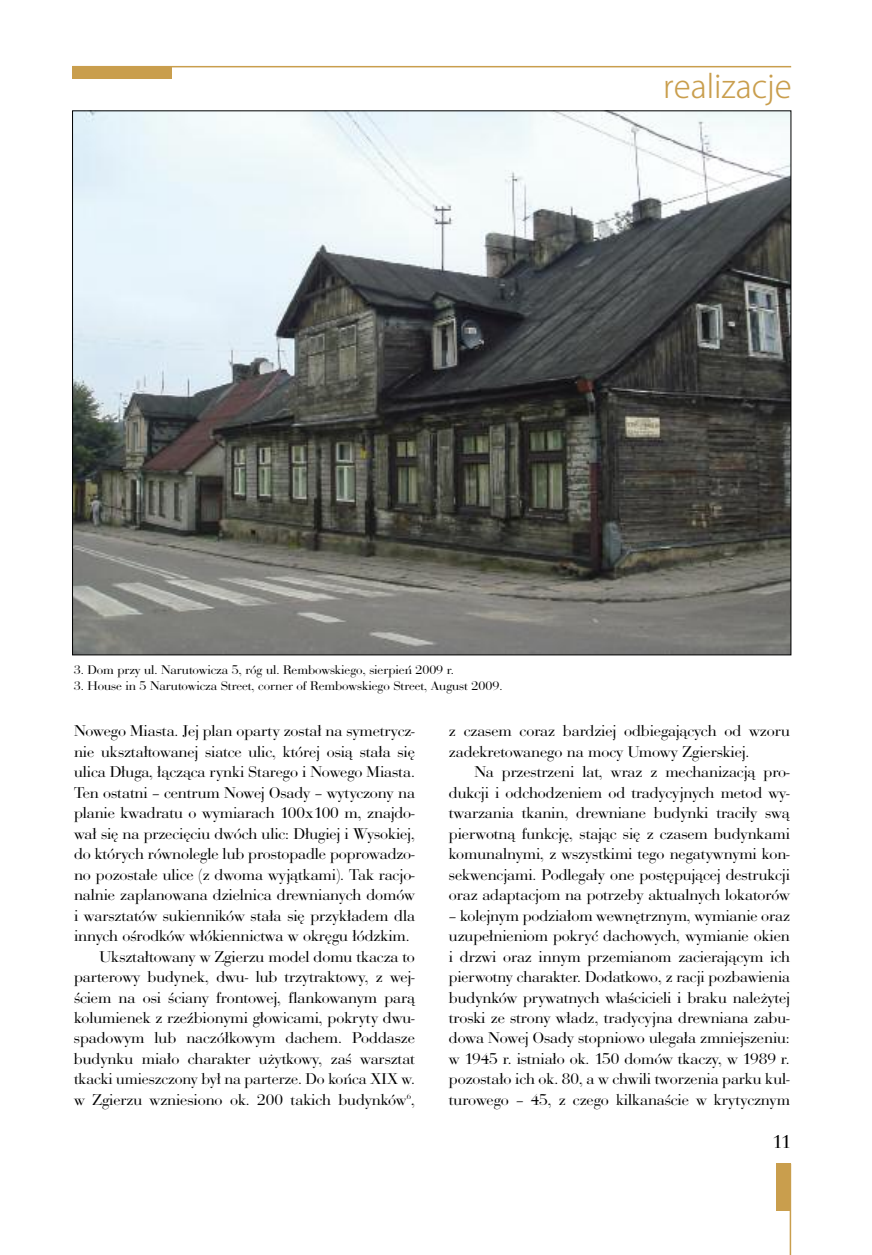
<style>
.page{position:relative;width:872px;height:1255px;background:#fff}
.page>*{position:absolute;margin:0;border:0;box-sizing:border-box;transform-origin:0 0}
.t1{font:300 31.5px "Koz Go Pro";color:#c99e4d}
.t2{font:19.5px "Bauer Bod DOT";color:#000}
.t3{font:16.2px/20.5px "Bauer Bod DOT";color:#000;text-align:justify}
.t4{font:13.05px "Bauer Bod DOT";color:#000}
</style>
<div class="page">
<div style="left:72px;top:66px;width:99px;height:13px;background:#c99e4d"></div>
<hr style="left:72px;top:66px;width:719px;height:1px;background:#c99e4d">
<div style="left:776px;top:1163px;width:15px;height:47px;background:#c99e4d"></div>
<hr style="left:789px;top:1163px;width:2px;height:91px;background:#c99e4d">
<img style="left:74px;top:113px;width:715px;height:540px">
<h1 class="t1" style="left:663px;top:66px;width:130px">realizacje</h1>
<p class="t4" style="left:74px;top:662px;width:382px">3. Dom przy ul. Narutowicza 5, róg ul. Rembowskiego, sierpień 2009 r.</p>
<p class="t4" style="left:74px;top:677px;width:430px">3. House in 5 Narutowicza Street, corner of Rembowskiego Street, August 2009.</p>
<p class="t3" style="left:74px;top:720px;width:342px">Nowego Miasta. Jej plan oparty został na symetrycz-</p>
<p class="t3" style="left:74px;top:740px;width:342px">nie ukształtowanej siatce ulic, której osią stała się</p>
<p class="t3" style="left:74px;top:761px;width:342px">ulica Długa, łącząca rynki Starego i Nowego Miasta.</p>
<p class="t3" style="left:74px;top:781px;width:342px">Ten ostatni – centrum Nowej Osady – wytyczony na</p>
<p class="t3" style="left:74px;top:802px;width:342px">planie kwadratu o wymiarach 100x100 m, znajdo-</p>
<p class="t3" style="left:74px;top:822px;width:342px">wał się na przecięciu dwóch ulic: Długiej i Wysokiej,</p>
<p class="t3" style="left:74px;top:843px;width:342px">do których równolegle lub prostopadle poprowadzo-</p>
<p class="t3" style="left:74px;top:863px;width:342px">no pozostałe ulice (z dwoma wyjątkami). Tak racjo-</p>
<p class="t3" style="left:74px;top:884px;width:342px">nalnie zaplanowana dzielnica drewnianych domów</p>
<p class="t3" style="left:74px;top:904px;width:342px">i warsztatów sukienników stała się przykładem dla</p>
<p class="t3" style="left:74px;top:925px;width:337px">innych ośrodków włókiennictwa w okręgu łódzkim.</p>
<p class="t3" style="left:99px;top:945px;width:317px">Ukształtowany w Zgierzu model domu tkacza to</p>
<p class="t3" style="left:74px;top:966px;width:342px">parterowy budynek, dwu- lub trzytraktowy, z wej-</p>
<p class="t3" style="left:74px;top:986px;width:342px">ściem na osi ściany frontowej, flankowanym parą</p>
<p class="t3" style="left:74px;top:1007px;width:342px">kolumienek z rzeźbionymi głowicami, pokryty dwu-</p>
<p class="t3" style="left:74px;top:1027px;width:342px">spadowym lub naczółkowym dachem. Poddasze</p>
<p class="t3" style="left:74px;top:1048px;width:342px">budynku miało charakter użytkowy, zaś warsztat</p>
<p class="t3" style="left:74px;top:1068px;width:342px">tkacki umieszczony był na parterze. Do końca XIX w.</p>
<p class="t3" style="left:74px;top:1089px;width:342px">w Zgierzu wzniesiono ok. 200 takich budynków<sup>6</sup>,</p>
<p class="t3" style="left:449px;top:720px;width:342px">z czasem coraz bardziej odbiegających od wzoru zadekretowanego na mocy Umowy Zgierskiej.</p>
<p class="t3" style="left:449px;top:761px;width:342px;text-indent:26px">Na przestrzeni lat, wraz z mechanizacją pro&shy;dukcji i odchodzeniem od tradycyjnych metod wy&shy;twarzania tkanin, drewniane budynki traciły swą pierwotną funkcję, stając się z czasem budynkami komunalnymi, z wszystkimi tego negatywnymi kon&shy;sekwencjami. Podlegały one postępującej destrukcji oraz adaptacjom na potrzeby aktualnych lokatorów</p>
<p class="t3" style="left:449px;top:904px;width:342px">– kolejnym podziałom wewnętrznym, wymianie oraz uzupełnieniom pokryć dachowych, wymianie okien i drzwi oraz innym przemianom zacierającym ich pierwotny charakter. Dodatkowo, z racji pozbawienia budynków prywatnych właścicieli i braku należytej troski ze strony władz, tradycyjna drewniana zabu&shy;dowa Nowej Osady stopniowo ulegała zmniejszeniu: w 1945 r. istniało ok. 150 domów tkaczy, w 1989 r. pozostało ich ok. 80, a w chwili tworzenia parku kul&shy;turowego – 45, z czego kilkanaście w krytycznym</p>
<p class="t2" style="left:772px;top:1129px;width:21px">11</p>
</div>
